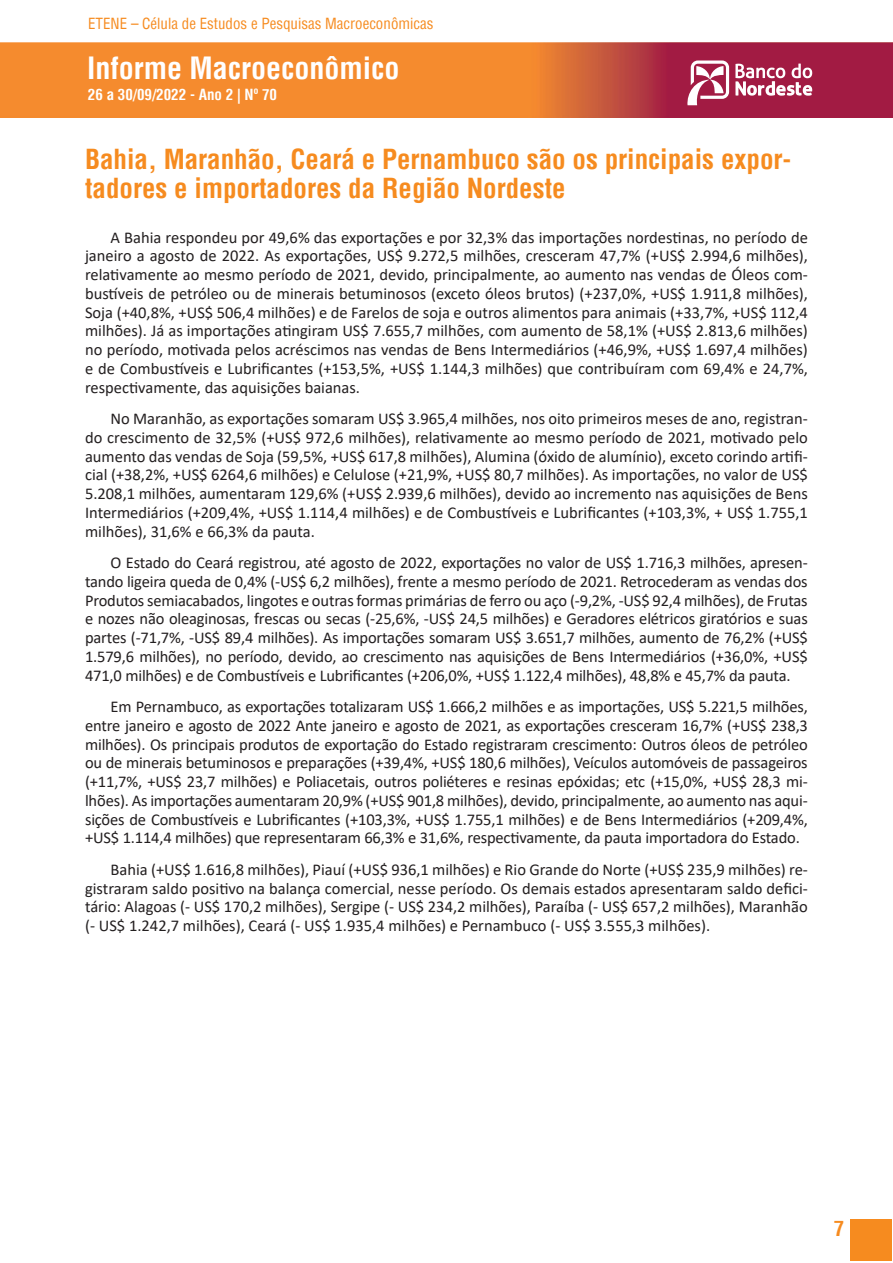
<style>
.page{position:relative;width:893px;height:1263px;background:#fff}
.page>*{position:absolute;margin:0;border:0;box-sizing:border-box;transform-origin:0 0}
.t1{font:700 condensed 30px "Helvetica";color:#fff}
.MS_Tit_1{font:700 condensed 27px/29.1px "Helvetica";color:#f68b1f}
.t2{font:700 condensed 21px "Helvetica";color:#f68b1f}
.MS_Corpo{font:16.5px/18.8px "Calibri";color:#231f20;text-align:justify}
.t3{font:condensed 15px "Helvetica";color:#f68b1f}
.t4{font:700 condensed 15px "Helvetica";color:#fff}
</style>
<div class="page">
<img style="left:0;top:43px;width:893px;height:75px">
<svg style="left:686px;top:61px;width:43px;height:44px"></svg>
<svg style="left:735px;top:64px;width:77px;height:32px"></svg>
<div style="left:850px;top:1219px;width:42px;height:41px;background:#f68b1f"></div>
<p class="t3" style="left:88px;top:14px;width:347px">ETENE – Célula de Estudos e Pesquisas Macroeconômicas</p>
<h1 class="t1" style="left:87px;top:49px;width:314px">Informe Macroeconômico</h1>
<p class="t4" style="left:88px;top:86px;width:191px">26 a 30/09/2022 - Ano 2 | Nº 70</p>
<p class="MS_Tit_1" style="left:85px;top:145px;width:708px">Bahia, Maranhão, Ceará e Pernambuco são os principais expor&shy;tadores e importadores da Região Nordeste</p>
<p class="MS_Corpo" style="left:85px;top:227px;width:724px;text-indent:26px">A Bahia respondeu por 49,6% das exportações e por 32,3% das importações nordestinas, no período de janeiro a agosto de 2022. As exportações, US$ 9.272,5 milhões, cresceram 47,7% (+US$ 2.994,6 milhões), relativamente ao mesmo período de 2021, devido, principalmente, ao aumento nas vendas de Óleos com&shy;bustíveis de petróleo ou de minerais betuminosos (exceto óleos brutos) (+237,0%, +US$ 1.911,8 milhões), Soja (+40,8%, +US$ 506,4 milhões) e de Farelos de soja e outros alimentos para animais (+33,7%, +US$ 112,4 milhões). Já as importações atingiram US$ 7.655,7 milhões, com aumento de 58,1% (+US$ 2.813,6 milhões) no período, motivada pelos acréscimos nas vendas de Bens Intermediários (+46,9%, +US$ 1.697,4 milhões) e de Combustíveis e Lubrificantes (+153,5%, +US$ 1.144,3 milhões) que contribuíram com 69,4% e 24,7%, respectivamente, das aquisições baianas.</p>
<p class="MS_Corpo" style="left:85px;top:409px;width:724px;text-indent:26px">No Maranhão, as exportações somaram US$ 3.965,4 milhões, nos oito primeiros meses de ano, registran&shy;do crescimento de 32,5% (+US$ 972,6 milhões), relativamente ao mesmo período de 2021, motivado pelo aumento das vendas de Soja (59,5%, +US$ 617,8 milhões), Alumina (óxido de alumínio), exceto corindo artifi&shy;cial (+38,2%, +US$ 6264,6 milhões) e Celulose (+21,9%, +US$ 80,7 milhões). As importações, no valor de US$ 5.208,1 milhões, aumentaram 129,6% (+US$ 2.939,6 milhões), devido ao incremento nas aquisições de Bens Intermediários (+209,4%, +US$ 1.114,4 milhões) e de Combustíveis e Lubrificantes (+103,3%, + US$ 1.755,1 milhões), 31,6% e 66,3% da pauta.</p>
<p class="MS_Corpo" style="left:85px;top:553px;width:724px;text-indent:26px">O Estado do Ceará registrou, até agosto de 2022, exportações no valor de US$ 1.716,3 milhões, apresen&shy;tando ligeira queda de 0,4% (-US$ 6,2 milhões), frente a mesmo período de 2021. Retrocederam as vendas dos Produtos semiacabados, lingotes e outras formas primárias de ferro ou aço (-9,2%, -US$ 92,4 milhões), de Frutas e nozes não oleaginosas, frescas ou secas (-25,6%, -US$ 24,5 milhões) e Geradores elétricos giratórios e suas partes (-71,7%, -US$ 89,4 milhões). As importações somaram US$ 3.651,7 milhões, aumento de 76,2% (+US$ 1.579,6 milhões), no período, devido, ao crescimento nas aquisições de Bens Intermediários (+36,0%, +US$ 471,0 milhões) e de Combustíveis e Lubrificantes (+206,0%, +US$ 1.122,4 milhões), 48,8% e 45,7% da pauta.</p>
<p class="MS_Corpo" style="left:85px;top:697px;width:724px;text-indent:26px">Em Pernambuco, as exportações totalizaram US$ 1.666,2 milhões e as importações, US$ 5.221,5 milhões, entre janeiro e agosto de 2022 Ante janeiro e agosto de 2021, as exportações cresceram 16,7% (+US$ 238,3 milhões). Os principais produtos de exportação do Estado registraram crescimento: Outros óleos de petróleo ou de minerais betuminosos e preparações (+39,4%, +US$ 180,6 milhões), Veículos automóveis de passageiros (+11,7%, +US$ 23,7 milhões) e Poliacetais, outros poliéteres e resinas epóxidas; etc (+15,0%, +US$ 28,3 mi&shy;lhões). As importações aumentaram 20,9% (+US$ 901,8 milhões), devido, principalmente, ao aumento nas aqui&shy;sições de Combustíveis e Lubrificantes (+103,3%, +US$ 1.755,1 milhões) e de Bens Intermediários (+209,4%, +US$ 1.114,4 milhões) que representaram 66,3% e 31,6%, respectivamente, da pauta importadora do Estado.</p>
<p class="MS_Corpo" style="left:85px;top:859px;width:724px;text-indent:26px">Bahia (+US$ 1.616,8 milhões), Piauí (+US$ 936,1 milhões) e Rio Grande do Norte (+US$ 235,9 milhões) re&shy;gistraram saldo positivo na balança comercial, nesse período. Os demais estados apresentaram saldo defici&shy;tário: Alagoas (- US$ 170,2 milhões), Sergipe (- US$ 234,2 milhões), Paraíba (- US$ 657,2 milhões), Maranhão (- US$ 1.242,7 milhões), Ceará (- US$ 1.935,4 milhões) e Pernambuco (- US$ 3.555,3 milhões).</p>
<p class="t2" style="left:834px;top:1215px;width:12px">7</p>
</div>
